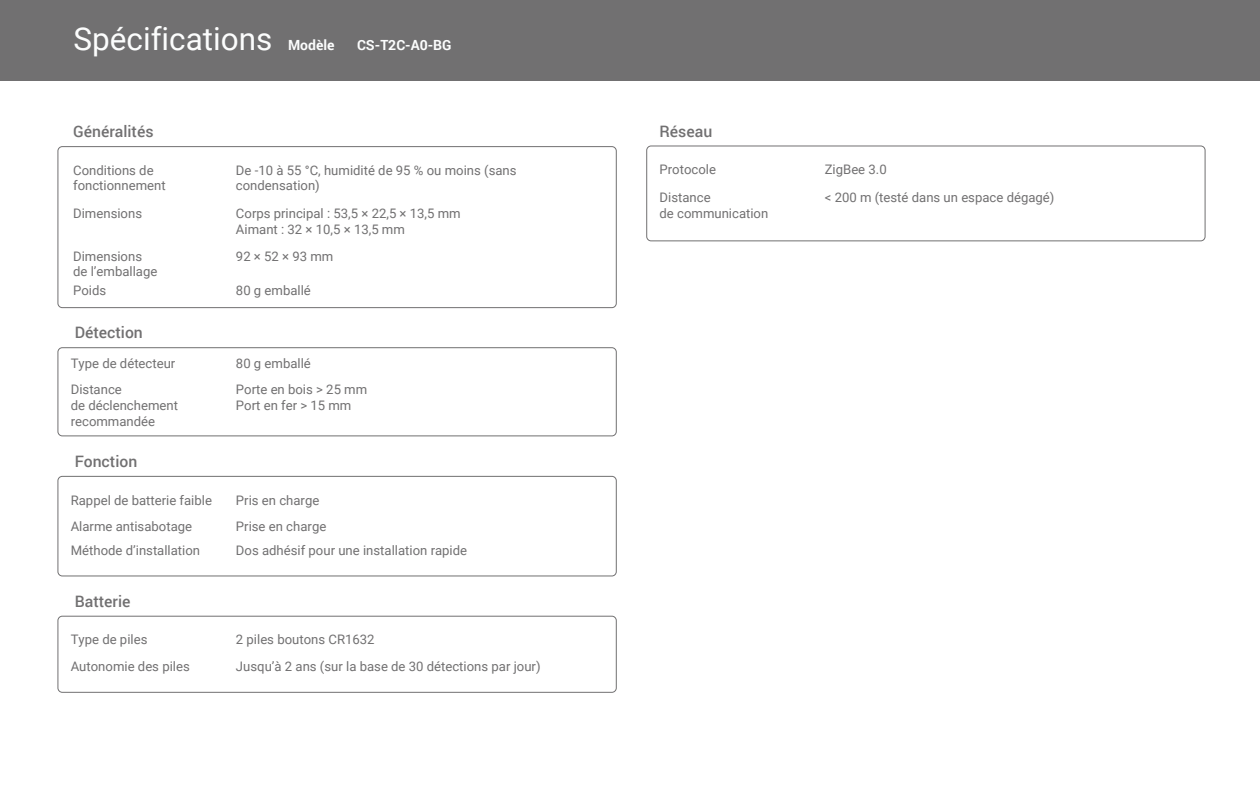
<style>
.page{position:relative;width:1260px;height:788px;background:#fff}
.page>*{position:absolute;margin:0;border:0;box-sizing:border-box;transform-origin:0 0}
.t1{font:31.5px "Roboto";color:#fcfdfd}
.t2{font:500 15.75px "Roboto";color:#717071}
.t3{font:700 14px "Roboto";color:#fcfdfd}
.t4{font:13.12px/15.8px "Roboto";color:#717071}
</style>
<div class="page">
<div style="left:0;top:0;width:1260px;height:80px;background:#717071"></div>
<div style="left:57px;top:347px;width:560px;height:89px;border:1px solid #717071;border-radius:4px"></div>
<div style="left:57px;top:476px;width:560px;height:100px;border:1px solid #717071;border-radius:4px"></div>
<div style="left:57px;top:615px;width:560px;height:77px;border:1px solid #717071;border-radius:4px"></div>
<div style="left:646px;top:145px;width:560px;height:96px;border:1px solid #717071;border-radius:4px"></div>
<div style="left:57px;top:146px;width:560px;height:162px;border:1px solid #717071;border-radius:4px"></div>
<h1 class="t1" style="left:74px;top:16px;width:200px">Spécifications</h1>
<p class="t3" style="left:288px;top:35px;width:48px">Modèle</p>
<p class="t3" style="left:357px;top:35px;width:96px">CS-T2C-A0-BG</p>
<p class="t2" style="left:73px;top:120px;width:82px">Généralités</p>
<p class="t2" style="left:660px;top:120px;width:54px">Réseau</p>
<p class="t4" style="left:73px;top:162px;width:94px">Conditions de fonctionnement</p>
<p class="t4" style="left:236px;top:162px;width:282px">De -10 à 55 °C, humidité de 95 % ou moins (sans condensation)</p>
<p class="t4" style="left:73px;top:205px;width:70px">Dimensions</p>
<p class="t4" style="left:236px;top:205px;width:226px">Corps principal : 53,5 × 22,5 × 13,5 mm<br>Aimant : 32 × 10,5 × 13,5 mm</p>
<p class="t4" style="left:73px;top:247px;width:86px">Dimensions de l’emballage</p>
<p class="t4" style="left:236px;top:247px;width:99px">92 × 52 × 93 mm</p>
<p class="t4" style="left:73px;top:282px;width:35px">Poids</p>
<p class="t4" style="left:236px;top:282px;width:76px">80 g emballé</p>
<p class="t4" style="left:660px;top:161px;width:58px">Protocole</p>
<p class="t4" style="left:825px;top:161px;width:63px">ZigBee 3.0</p>
<p class="t4" style="left:660px;top:189px;width:110px">Distance<br>de communication</p>
<p class="t4" style="left:825px;top:189px;width:231px">&lt; 200 m (testé dans un espace dégagé)</p>
<p class="t2" style="left:75px;top:322px;width:70px">Détection</p>
<p class="t4" style="left:71px;top:355px;width:106px">Type de détecteur</p>
<p class="t4" style="left:236px;top:355px;width:76px">80 g emballé</p>
<p class="t4" style="left:71px;top:381px;width:109px">Distance<br>de déclenchement recommandée</p>
<p class="t4" style="left:236px;top:381px;width:133px">Porte en bois &gt; 25 mm<br>Port en fer &gt; 15 mm</p>
<p class="t2" style="left:75px;top:450px;width:64px">Fonction</p>
<p class="t4" style="left:71px;top:491px;width:143px">Rappel de batterie faible</p>
<p class="t4" style="left:236px;top:491px;width:85px">Pris en charge</p>
<p class="t4" style="left:71px;top:518px;width:123px">Alarme antisabotage</p>
<p class="t4" style="left:236px;top:518px;width:92px">Prise en charge</p>
<p class="t4" style="left:71px;top:542px;width:131px">Méthode d’installation</p>
<p class="t4" style="left:236px;top:542px;width:233px">Dos adhésif pour une installation rapide</p>
<p class="t2" style="left:75px;top:590px;width:57px">Batterie</p>
<p class="t4" style="left:71px;top:631px;width:78px">Type de piles</p>
<p class="t4" style="left:236px;top:631px;width:140px">2 piles boutons CR1632</p>
<p class="t4" style="left:71px;top:658px;width:121px">Autonomie des piles</p>
<p class="t4" style="left:236px;top:658px;width:306px">Jusqu’à 2 ans (sur la base de 30 détections par jour)</p>
</div>
